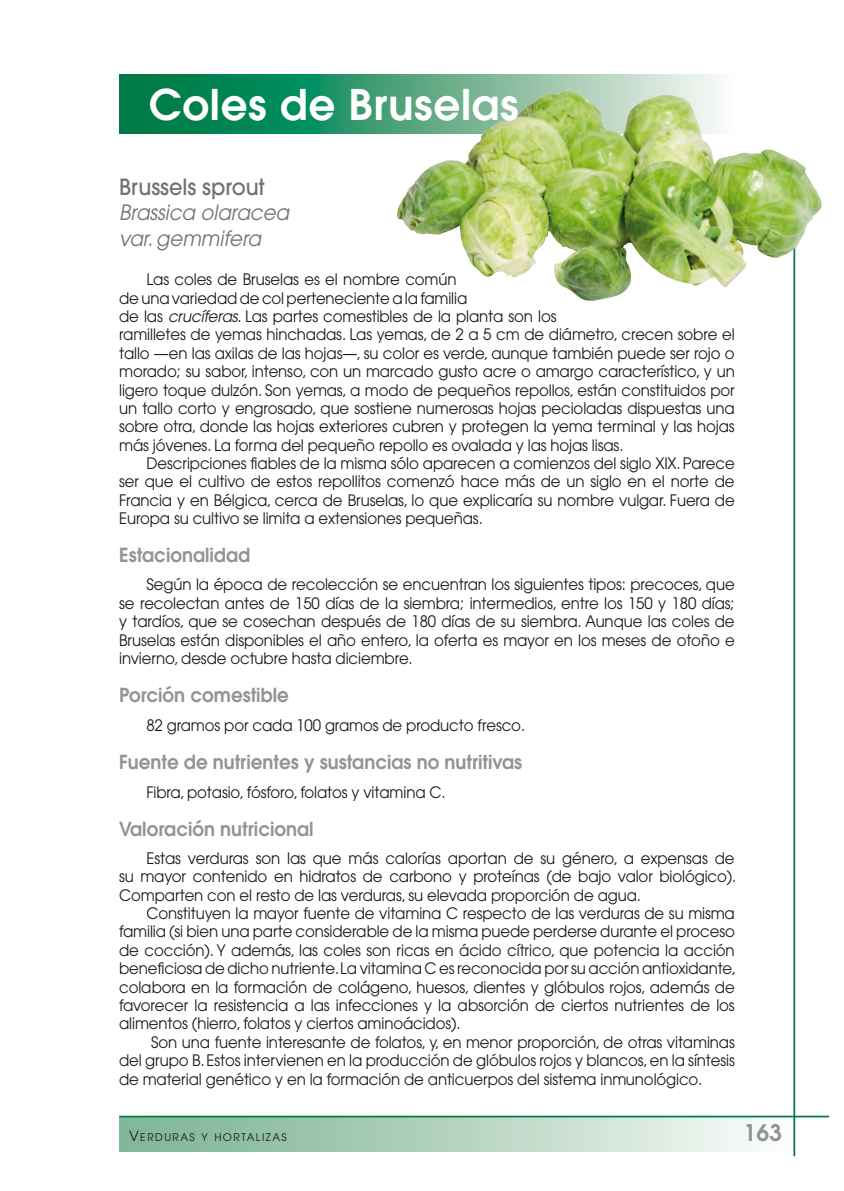
<style>
.page{position:relative;width:844px;height:1191px;background:#fff}
.page>*{position:absolute;margin:0;border:0;box-sizing:border-box;transform-origin:0 0}
.t1{font:600 42px "Avant Garde";letter-spacing:.015em;color:#fff}
.t2{font:600 22.75px "Avant Garde";color:#929395}
.t3{font:500 22.22px "Avant Garde";color:#707173;scale:.94 1}
.t4{font:italic 21px/25.2px "Avant Garde";color:#707173;scale:.94 1}
.t5{font:600 19.25px "Avant Garde";color:#929395;scale:.95 1}
.t6{font:15.75px/18.4px "Avant Garde";letter-spacing:-.01em;color:#1a171c;text-align:justify;scale:.95 1}
.t7{font:10.5px "Avant Garde";letter-spacing:.135em;color:#1a171c}
.s1{font-style:italic}
.s2{font-size:14px}
</style>
<div class="page">
<svg style="left:119px;top:74px;width:597px;height:60px;background:#30986e"></svg>
<div style="left:119px;top:1116px;width:675px;height:35px;background:linear-gradient(to right,#78b18f,#f9faf8)"></div>
<hr style="left:119px;top:1115px;width:709px;height:2px;background:#007a46">
<hr style="left:793px;top:179px;width:2px;height:977px;background:#007a46">
<img style="left:396px;top:90px;width:426px;height:211px">
<h1 class="t1" style="left:149px;top:77px;width:371px">Coles de Bruselas</h1>
<h3 class="t3" style="left:119px;top:173px;width:156px">Brussels sprout</h3>
<h3 class="t4" style="left:119px;top:200px;width:182px">Brassica olaracea var. gemmifera</h3>
<p class="t6" style="left:119px;top:270px;width:649px;text-align:left;text-indent:27px">Las coles de Bruselas es el nombre común<br>de una variedad de col perteneciente a la familia<br>de las <span class="s1">crucíferas</span>. Las partes comestibles de la planta son los<br>ramilletes de yemas hinchadas. Las yemas, de 2 a 5 cm de diámetro, crecen sobre el tallo —en las axilas de las hojas—, su color es verde, aunque también puede ser rojo o morado; su sabor, intenso, con un marcado gusto acre o amargo característico, y un ligero toque dulzón. Son yemas, a modo de pequeños repollos, están constituidos por un tallo corto y engrosado, que sostiene numerosas hojas pecioladas dispuestas una sobre otra, donde las hojas exteriores cubren y protegen la yema terminal y las hojas más jóvenes. La forma del pequeño repollo es ovalada y las hojas lisas.</p>
<p class="t6" style="left:119px;top:454px;width:649px;text-indent:27px">Descripciones fiables de la misma sólo aparecen a comienzos del siglo XIX. Parece ser que el cultivo de estos repollitos comenzó hace más de un siglo en el norte de Francia y en Bélgica, cerca de Bruselas, lo que explicaría su nombre vulgar. Fuera de Europa su cultivo se limita a extensiones pequeñas.</p>
<p class="t5" style="left:119px;top:542px;width:139px">Estacionalidad</p>
<p class="t6" style="left:119px;top:575px;width:649px;text-indent:27px">Según la época de recolección se encuentran los siguientes tipos: precoces, que se recolectan antes de 150 días de la siembra; intermedios, entre los 150 y 180 días; y tardíos, que se cosechan después de 180 días de su siembra. Aunque las coles de Bruselas están disponibles el año entero, la oferta es mayor en los meses de otoño e invierno, desde octubre hasta diciembre.</p>
<p class="t5" style="left:119px;top:682px;width:180px">Porción comestible</p>
<p class="t6" style="left:146px;top:716px;width:400px">82 gramos por cada 100 gramos de producto fresco.</p>
<p class="t5" style="left:119px;top:749px;width:426px">Fuente de nutrientes y sustancias no nutritivas</p>
<p class="t6" style="left:146px;top:782px;width:316px">Fibra, potasio, fósforo, folatos y vitamina C.</p>
<p class="t5" style="left:119px;top:816px;width:206px">Valoración nutricional</p>
<p class="t6" style="left:119px;top:849px;width:651px;text-indent:27px">Estas verduras son las que más calorías aportan de su género, a expensas de su mayor contenido en hidratos de carbono y proteínas (de bajo valor biológico).<br>Comparten con el resto de las verduras, su elevada proporción de agua.</p>
<p class="t6" style="left:119px;top:904px;width:651px;text-indent:27px">Constituyen la mayor fuente de vitamina C respecto de las verduras de su misma familia (si bien una parte considerable de la misma puede perderse durante el proceso de cocción). Y además, las coles son ricas en ácido cítrico, que potencia la acción beneficiosa de dicho nutriente. La vitamina C es reconocida por su acción antioxidante, colabora en la formación de colágeno, huesos, dientes y glóbulos rojos, además de favorecer la resistencia a las infecciones y la absorción de ciertos nutrientes de los alimentos (hierro, folatos y ciertos aminoácidos).</p>
<p class="t6" style="left:119px;top:1032px;width:649px;text-indent:32px">Son una fuente interesante de folatos, y, en menor proporción, de otras vitaminas del grupo B. Estos intervienen en la producción de glóbulos rojos y blancos, en la síntesis de material genético y en la formación de anticuerpos del sistema inmunológico.</p>
<p class="t7" style="left:129px;top:1131px;width:159px"><span class="s2">V</span>ERDURAS Y HORTALIZAS</p>
<h2 class="t2" style="left:743px;top:1118px;width:40px">163</h2>
</div>
